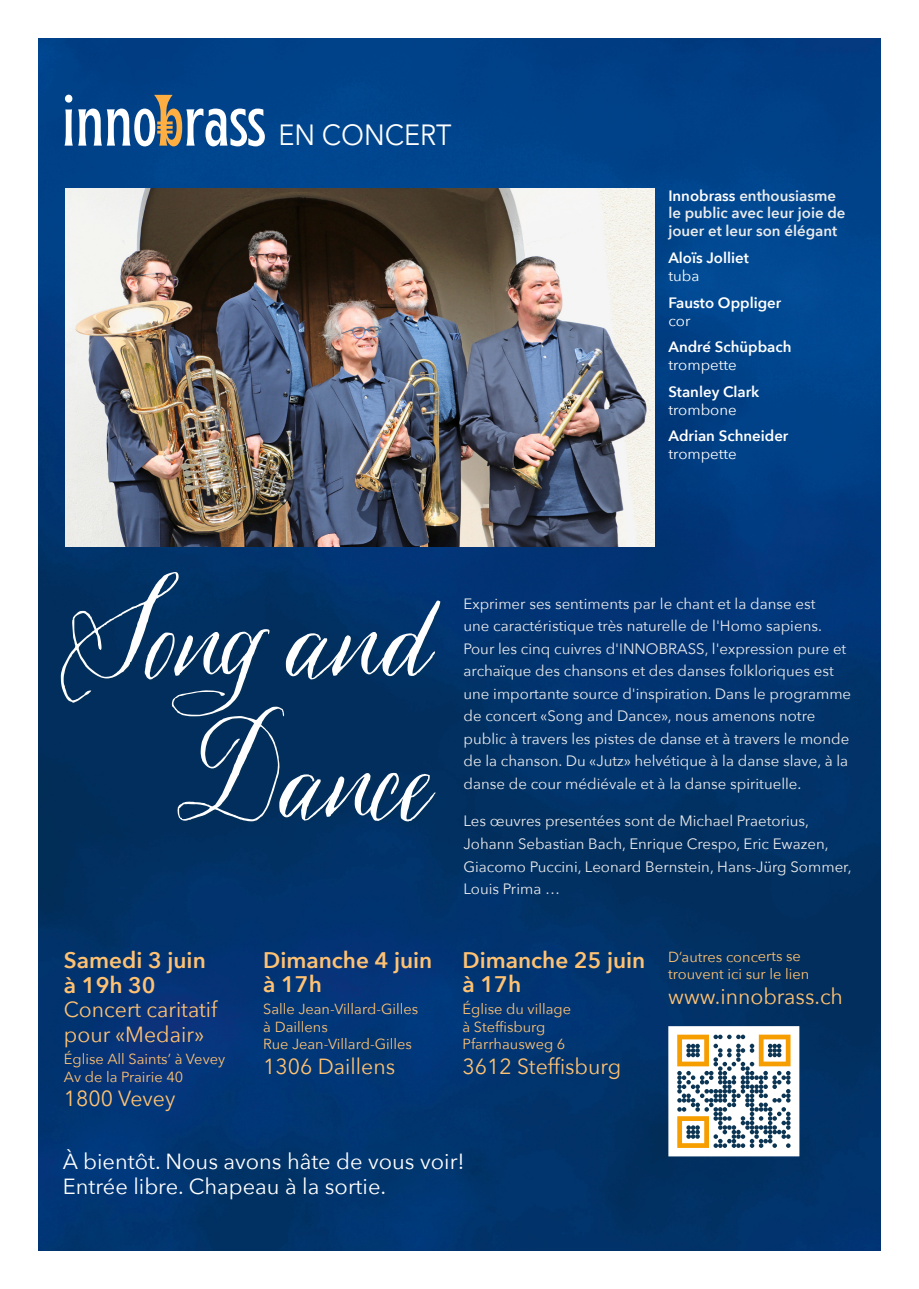
<style>
.page{position:relative;width:919px;height:1289px;background:#fff}
.page>*{position:absolute;margin:0;border:0;box-sizing:border-box;transform-origin:0 0}
.t1{font:139.65px/141px "Filet Script";color:#fff;text-align:right}
.t2{font:29.1px "Avenir Next";color:#fff;scale:.93 1}
.t3{font:600 22.5px/24.8px "Avenir Next";color:#ffc272}
.t4{font:21.9px/24.8px "Avenir Next";color:#ffc272}
.t5{font:21.9px/24.8px "Avenir Next";color:#fff}
.t6{font:15px/22.5px "Avenir Next";color:#ebebeb}
.t7{font:600 15px "Avenir Next";color:#fff}
.t8{font:600 15px/17.2px "Avenir Next";color:#ebebeb}
.t9{font:15px "Avenir Next";color:#fff}
.t10{font:14.55px/17.5px "Avenir Next";color:#ffc272}
.s1{color:#fff}
</style>
<div class="page">
<img style="left:38px;top:38px;width:842px;height:1212px">
<svg style="left:65px;top:95px;width:200px;height:51px"></svg>
<div style="left:668px;top:1026px;width:131px;height:130px;background:#fff"></div>
<svg style="left:677px;top:1034px;width:113px;height:113px"></svg>
<img style="left:65px;top:189px;width:589px;height:357px">
<img style="left:59px;top:570px;width:385px;height:255px">
<h2 class="t2" style="left:278px;top:116px;width:187px">EN CONCERT</h2>
<p class="t8" style="left:668px;top:188px;width:179px"><span class="s1">Innobrass</span> enthousiasme le public avec leur joie de jouer et leur son élégant</p>
<p class="t7" style="left:668px;top:248px;width:82px">Aloïs Jolliet</p>
<p class="t9" style="left:668px;top:266px;width:33px">tuba</p>
<p class="t7" style="left:668px;top:293px;width:114px">Fausto Oppliger</p>
<p class="t9" style="left:668px;top:311px;width:24px">cor</p>
<p class="t7" style="left:668px;top:337px;width:125px">AndréSchüpbach</p>
<p class="t9" style="left:668px;top:355px;width:70px">trompette</p>
<p class="t7" style="left:668px;top:382px;width:92px">Stanley Clark</p>
<p class="t9" style="left:668px;top:400px;width:70px">trombone</p>
<p class="t7" style="left:668px;top:426px;width:121px">Adrian Schneider</p>
<p class="t9" style="left:668px;top:444px;width:70px">trompette</p>
<h1 class="t1" style="left:62px;top:567px;width:374px">Song and<br>Dance</h1>
<h3 class="t3" style="left:64px;top:948px;width:143px">Samedi 3 juin à 19h 30</h3>
<h3 class="t4" style="left:64px;top:997px;width:155px">Concert caritatif pour «Medair»</h3>
<p class="t10" style="left:64px;top:1050px;width:163px">Église All Saints’ à Vevey<br>Av de la Prairie 40</p>
<h3 class="t4" style="left:64px;top:1087px;width:113px">1800 Vevey</h3>
<h3 class="t3" style="left:263px;top:948px;width:170px">Dimanche 4 juin à 17h</h3>
<p class="t10" style="left:263px;top:1001px;width:156px">Salle Jean-Villard-Gilles à Daillens<br>Rue Jean-Villard-Gilles</p>
<h3 class="t4" style="left:263px;top:1054px;width:133px">1306 Daillens</h3>
<p class="t6" style="left:463px;top:593px;width:389px">Exprimer ses sentiments par le chant et la danse est<br>une caractéristique très naturelle de l'Homo sapiens.<br>Pour les cinq cuivres d'INNOBRASS, l'expression pure et archaïque des chansons et des danses folkloriques est une importante source d'inspiration. Dans le programme de concert «Song and Dance», nous amenons notre public à travers les pistes de danse et à travers le monde de la chanson. Du «Jutz» helvétique à la danse slave, à la danse de cour médiévale et à la danse spirituelle.</p>
<p class="t6" style="left:463px;top:810px;width:390px">Les œuvres presentées sont de Michael Praetorius, Johann Sebastian Bach, Enrique Crespo, Eric Ewazen, Giacomo Puccini, Leonard Bernstein, Hans-Jürg Sommer, Louis Prima …</p>
<h3 class="t3" style="left:462px;top:948px;width:184px">Dimanche 25 juin à 17h</h3>
<p class="t10" style="left:462px;top:1000px;width:110px">Église du village à Steffisburg<br>Pfarrhausweg 6</p>
<h3 class="t4" style="left:462px;top:1054px;width:160px">3612 Steffisburg</h3>
<p class="t10" style="left:668px;top:948px;width:143px">D’autres concerts se trouvent ici sur le lien</p>
<h3 class="t4" style="left:668px;top:984px;width:176px">www.innobrass.ch</h3>
<h3 class="t5" style="left:63px;top:1149px;width:403px">À bientôt. Nous avons hâte de vous voir!<br>Entrée libre. Chapeau à la sortie.</h3>
</div>
